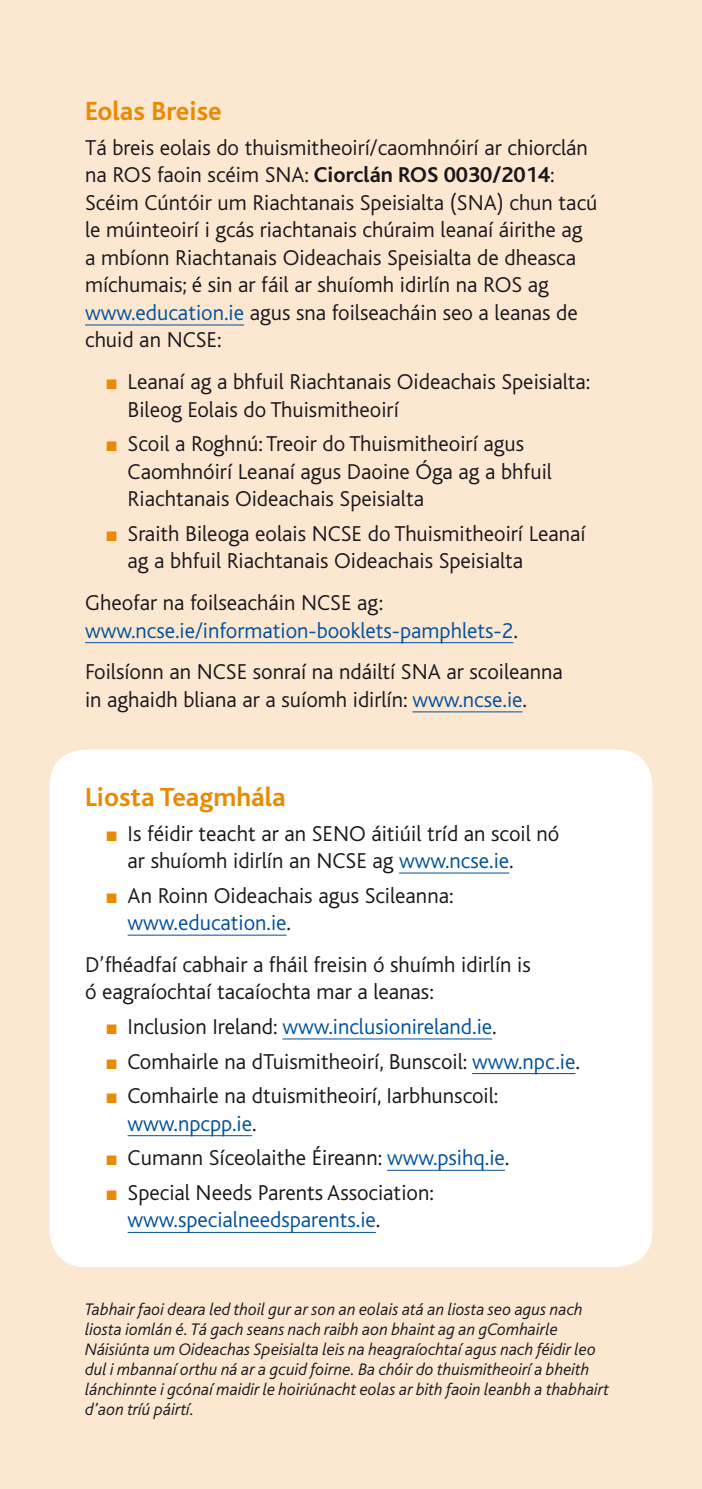
<style>
.page{position:relative;width:702px;height:1489px;background:#fff}
.page>*{position:absolute;margin:0;border:0;box-sizing:border-box;transform-origin:0 0}
.Head_1{font:700 27.5px "Bliss";color:#ea8a00}
.Body__2{font:300 22.5px/27.5px "Bliss";color:#1a171c}
.Body__2-2{font:300 22.5px/27.5px "Bliss";color:#00519e}
.Body_Note__1{font:italic 300 17.5px/20px "Bliss";color:#1a171c}
.s1{font-weight:700}
.s2{color:#00519e}
.s3{color:#ea8a00}
.s4{color:#1a171c}
</style>
<div class="page">
<div style="left:0;top:0;width:702px;height:1488px;background:#fce8d1"></div>
<hr style="left:85px;top:324px;width:159px;height:1px;background:#00519e">
<hr style="left:85px;top:642px;width:428px;height:1px;background:#00519e">
<hr style="left:412px;top:711px;width:110px;height:1px;background:#00519e">
<div style="left:50px;top:749px;width:602px;height:517px;background:#fff;border-radius:35px"></div>
<hr style="left:399px;top:872px;width:110px;height:1px;background:#00519e">
<hr style="left:128px;top:934px;width:158px;height:1px;background:#00519e">
<hr style="left:282px;top:1038px;width:210px;height:1px;background:#00519e">
<hr style="left:472px;top:1072px;width:103px;height:1px;background:#00519e">
<hr style="left:128px;top:1135px;width:124px;height:1px;background:#00519e">
<hr style="left:387px;top:1169px;width:118px;height:1px;background:#00519e">
<hr style="left:128px;top:1231px;width:248px;height:1px;background:#00519e">
<p class="Head_1" style="left:85px;top:97px;width:138px">Eolas Breise</p>
<p class="Body__2" style="left:85px;top:134px;width:514px">Tá breis eolais do thuismitheoirí/caomhnóirí ar chiorclán na ROS faoin scéim SNA: <span class="s1">Ciorclán ROS 0030/2014</span>:<br>Scéim Cúntóir um Riachtanais Speisialta (SNA) chun tacú le múinteoirí i gcás riachtanais chúraim leanaí áirithe ag a mbíonn Riachtanais Oideachais Speisialta de dheasca míchumais; é sin ar fáil ar shuíomh idirlín na ROS ag <span class="s2">www.education.ie</span> agus sna foilseacháin seo a leanas de chuid an NCSE:</p>
<p class="Body__2" style="left:128px;top:368px;width:464px;text-indent:-21px"><span class="s3">■</span> Leanaí ag a bhfuil Riachtanais Oideachais Speisialta:<br>Bileog Eolais do Thuismitheoirí</p>
<p class="Body__2" style="left:128px;top:430px;width:426px;text-indent:-21px"><span class="s3">■</span> Scoil a Roghnú: Treoir do Thuismitheoirí agus<br>Caomhnóirí Leanaí agus Daoine Óga ag a bhfuil<br>Riachtanais Oideachais Speisialta</p>
<p class="Body__2" style="left:128px;top:520px;width:459px;text-indent:-21px"><span class="s3">■</span> Sraith Bileoga eolais NCSE do Thuismitheoirí Leanaí ag a bhfuil Riachtanais Oideachais Speisialta</p>
<p class="Body__2-2" style="left:85px;top:589px;width:434px"><span class="s4">Gheofar na foilseacháin NCSE ag: </span>www.ncse.ie/information-booklets-pamphlets-2<span class="s4">.</span></p>
<p class="Body__2" style="left:85px;top:658px;width:479px">Foilsíonn an NCSE sonraí na ndáiltí SNA ar scoileanna in aghaidh bliana ar a suíomh idirlín: <span class="s2">www.ncse.ie</span>.</p>
<p class="Head_1" style="left:85px;top:782px;width:202px">Liosta Teagmhála</p>
<p class="Body__2" style="left:128px;top:819px;width:433px;text-indent:-21px"><span class="s3">■</span> Is féidir teacht ar an SENO áitiúil tríd an scoil nó ar shuíomh idirlín an NCSE ag <span class="s2">www.ncse.ie</span>.</p>
<p class="Body__2" style="left:128px;top:881px;width:327px;text-indent:-21px"><span class="s3">■</span> An Roinn Oideachais agus Scileanna: <span class="s2">www.education.ie</span>.</p>
<p class="Body__2" style="left:85px;top:951px;width:447px">D’fhéadfaí cabhair a fháil freisin ó shuímh idirlín is ó eagraíochtaí tacaíochta mar a leanas:</p>
<p class="Body__2-2" style="left:106px;top:1013px;width:392px"><span class="s3">■</span> <span class="s4">Inclusion Ireland:</span> www.inclusionireland.ie<span class="s4">.</span></p>
<p class="Body__2" style="left:106px;top:1047px;width:475px"><span class="s3">■</span> Comhairle na dTuismitheoirí, Bunscoil: <span class="s2">www.npc.ie</span>.</p>
<p class="Body__2" style="left:128px;top:1082px;width:372px;text-indent:-21px"><span class="s3">■</span> Comhairle na dtuismitheoirí, Iarbhunscoil: <span class="s2">www.npcpp.ie</span>.</p>
<p class="Body__2" style="left:106px;top:1144px;width:404px"><span class="s3">■</span> Cumann Síceolaithe Éireann: <span class="s2">www.psihq.ie</span>.</p>
<p class="Body__2" style="left:128px;top:1179px;width:308px;text-indent:-21px"><span class="s3">■</span> Special Needs Parents Association: <span class="s2">www.specialneedsparents.ie</span>.</p>
<p class="Body_Note__1" style="left:85px;top:1299px;width:525px">Tabhair faoi deara led thoil gur ar son an eolais atá an liosta seo agus nach liosta iomlán é. Tá gach seans nach raibh aon bhaint ag an gComhairle Náisiúnta um Oideachas Speisialta leis na heagraíochtaí agus nach féidir leo dul i mbannaí orthu ná ar a gcuid foirne. Ba chóir do thuismitheoirí a bheith lánchinnte i gcónaí maidir le hoiriúnacht eolas ar bith faoin leanbh a thabhairt d’aon tríú páirtí.</p>
</div>
